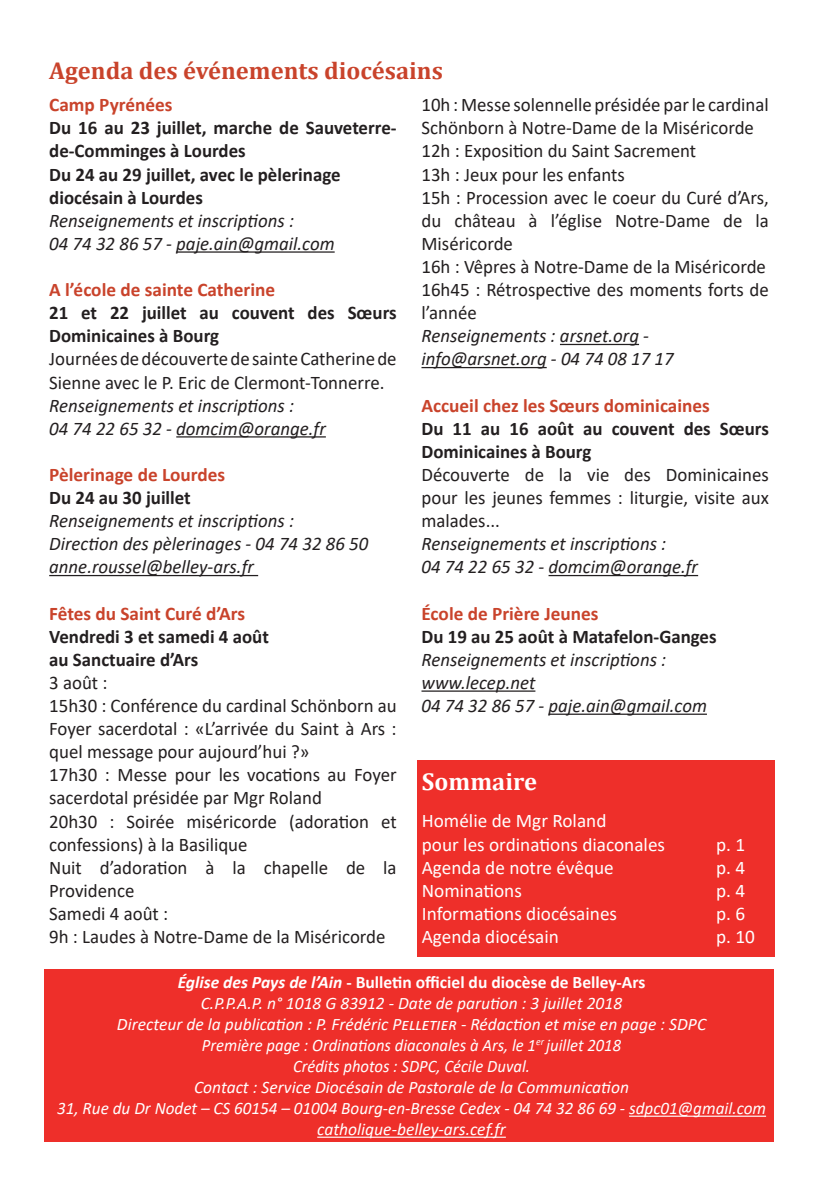
<style>
.page{position:relative;width:819px;height:1191px;background:#fff}
.page>*{position:absolute;margin:0;border:0;box-sizing:border-box;transform-origin:0 0}
.t1{font:700 24.5px "Cambria";color:#c9432b}
.t2{font:700 24.5px "Cambria";color:#fff}
.t3{font:19.25px/23.1px "Calibri";color:#231f20}
.t4{font:italic 19.25px/23.1px "Calibri";color:#231f20}
.t5{font:700 19.25px/23.1px "Calibri";color:#231f20}
.t6{font:19.25px/23.1px "Calibri";color:#fff}
.t7{font:700 19.25px "Calibri";color:#c9432b}
.t8{font:italic 17.5px/21px "Calibri";color:#fff;text-align:center}
.s1{font-weight:700}
.s2{font-weight:700;font-style:normal}
</style>
<div class="page">
<hr style="left:176px;top:251px;width:158px;height:2px;background:#231f20">
<hr style="left:176px;top:436px;width:150px;height:1px;background:#231f20">
<hr style="left:49px;top:575px;width:209px;height:1px;background:#231f20">
<hr style="left:560px;top:344px;width:79px;height:1px;background:#231f20">
<hr style="left:421px;top:367px;width:125px;height:1px;background:#231f20">
<hr style="left:548px;top:575px;width:150px;height:1px;background:#231f20">
<hr style="left:421px;top:690px;width:114px;height:1px;background:#231f20">
<hr style="left:548px;top:713px;width:159px;height:2px;background:#231f20">
<div style="left:44px;top:969px;width:729px;height:172px;background:#ee2f2a"></div>
<hr style="left:629px;top:1115px;width:137px;height:1px;background:#fff">
<hr style="left:317px;top:1136px;width:189px;height:1px;background:#fff">
<div style="left:417px;top:808px;width:357px;height:148px;background:#ee2f2a"></div>
<div style="left:417px;top:761px;width:357px;height:47px;background:#ee2f2a"></div>
<p class="t1" style="left:49px;top:53px;width:395px">Agenda des événements diocésains</p>
<p class="t7" style="left:49px;top:91px;width:125px">Camp Pyrénées</p>
<p class="t5" style="left:49px;top:116px;width:349px">Du 16 au 23 juillet, marche de Sauveterre&shy;de-Comminges à Lourdes<br>Du 24 au 29 juillet, avec le pèlerinage diocésain à Lourdes</p>
<p class="t4" style="left:49px;top:208px;width:287px">Renseignements et inscriptions :<br>04 74 32 86 57 - paje.ain@gmail.com</p>
<p class="t7" style="left:49px;top:276px;width:227px">A l’école de sainte Catherine</p>
<p class="t5" style="left:49px;top:301px;width:349px">21 et 22 juillet au couvent des Sœurs<br>Dominicaines à Bourg</p>
<p class="t3" style="left:49px;top:347px;width:349px">Journées de découverte de sainte Catherine de<br>Sienne avec le P. Eric de Clermont-Tonnerre.</p>
<p class="t4" style="left:49px;top:393px;width:278px">Renseignements et inscriptions :<br>04 74 22 65 32 - domcim@orange.fr</p>
<p class="t7" style="left:49px;top:461px;width:177px">Pèlerinage de Lourdes</p>
<p class="t5" style="left:49px;top:486px;width:143px">Du 24 au 30 juillet</p>
<p class="t4" style="left:49px;top:508px;width:321px">Renseignements et inscriptions :<br>Direction des pèlerinages - 04 74 32 86 50 anne.roussel@belley-ars.fr</p>
<p class="t7" style="left:49px;top:599px;width:197px">Fêtes du Saint Curé d’Ars</p>
<p class="t5" style="left:49px;top:624px;width:221px">Vendredi 3 et samedi 4 août au Sanctuaire d’Ars</p>
<p class="t3" style="left:49px;top:670px;width:349px">3 août :<br>15h30 : Conférence du cardinal Schönborn au<br>Foyer sacerdotal : «L’arrivée du Saint à Ars : quel message pour aujourd’hui ?»<br>17h30 : Messe pour les vocations au Foyer sacerdotal présidée par Mgr Roland<br>20h30 : Soirée miséricorde (adoration et confessions) à la Basilique<br>Nuit d’adoration à la chapelle de la<br>Providence<br>Samedi 4 août :<br>9h : Laudes à Notre-Dame de la Miséricorde</p>
<p class="t3" style="left:421px;top:93px;width:349px">10h : Messe solennelle présidée par le cardinal Schönborn à Notre-Dame de la Miséricorde 12h : Exposition du Saint Sacrement<br>13h : Jeux pour les enfants<br>15h : Procession avec le coeur du Curé d’Ars, du château à l’église Notre-Dame de la Miséricorde<br>16h : Vêpres à Notre-Dame de la Miséricorde 16h45 : Rétrospective des moments forts de l’année</p>
<p class="t4" style="left:421px;top:323px;width:254px">Renseignements : arsnet.org - info@arsnet.org - 04 74 08 17 17</p>
<p class="t7" style="left:421px;top:391px;width:290px">Accueil chez les Sœurs dominicaines</p>
<p class="t5" style="left:421px;top:416px;width:349px">Du 11 au 16 août au couvent des Sœurs<br>Dominicaines à Bourg</p>
<p class="t3" style="left:421px;top:462px;width:349px;text-align:justify">Découverte de la vie des Dominicaines pour les jeunes femmes : liturgie, visite aux malades...</p>
<p class="t4" style="left:421px;top:531px;width:278px">Renseignements et inscriptions :<br>04 74 22 65 32 - domcim@orange.fr</p>
<p class="t7" style="left:421px;top:599px;width:178px">École de Prière Jeunes</p>
<p class="t5" style="left:421px;top:624px;width:296px">Du 19 au 25 août à Matafelon-Ganges</p>
<p class="t4" style="left:421px;top:647px;width:287px">Renseignements et inscriptions : www.lecep.net<br>04 74 32 86 57 - paje.ain@gmail.com</p>
<p class="t2" style="left:422px;top:764px;width:117px">Sommaire</p>
<p class="t6" style="left:422px;top:809px;width:245px">Homélie de Mgr Roland<br>pour les ordinations diaconales</p>
<p class="t6" style="left:716px;top:832px;width:31px">p. 1</p>
<p class="t6" style="left:422px;top:855px;width:193px">Agenda de notre évêque</p>
<p class="t6" style="left:716px;top:855px;width:31px">p. 4</p>
<p class="t6" style="left:422px;top:878px;width:102px">Nominations</p>
<p class="t6" style="left:716px;top:878px;width:31px">p. 4</p>
<p class="t6" style="left:422px;top:901px;width:197px">Informations diocésaines</p>
<p class="t6" style="left:716px;top:901px;width:31px">p. 6</p>
<p class="t6" style="left:422px;top:924px;width:139px">Agenda diocésain</p>
<p class="t6" style="left:716px;top:924px;width:40px">p. 10</p>
<p class="t8" style="left:57px;top:971px;width:710px"><span class="s1">Église des Pays de l’Ain</span> <span class="s2">- Bulletin officiel du diocèse de Belley-Ars<br></span>C.P.P.A.P. n° 1018 G 83912 - Date de parution : 3 juillet 2018<br>Directeur de la publication : P. Frédéric Pelletier - Rédaction et mise en page : SDPC<br>Première page : Ordinations diaconales à Ars, le 1<sup>er</sup> juillet 2018<br>Crédits photos : SDPC, Cécile Duval.<br>Contact : Service Diocésain de Pastorale de la Communication<br>31, Rue du Dr Nodet – CS 60154 – 01004 Bourg-en-Bresse Cedex - 04 74 32 86 69 - sdpc01@gmail.com catholique-belley-ars.cef.fr</p>
</div>
